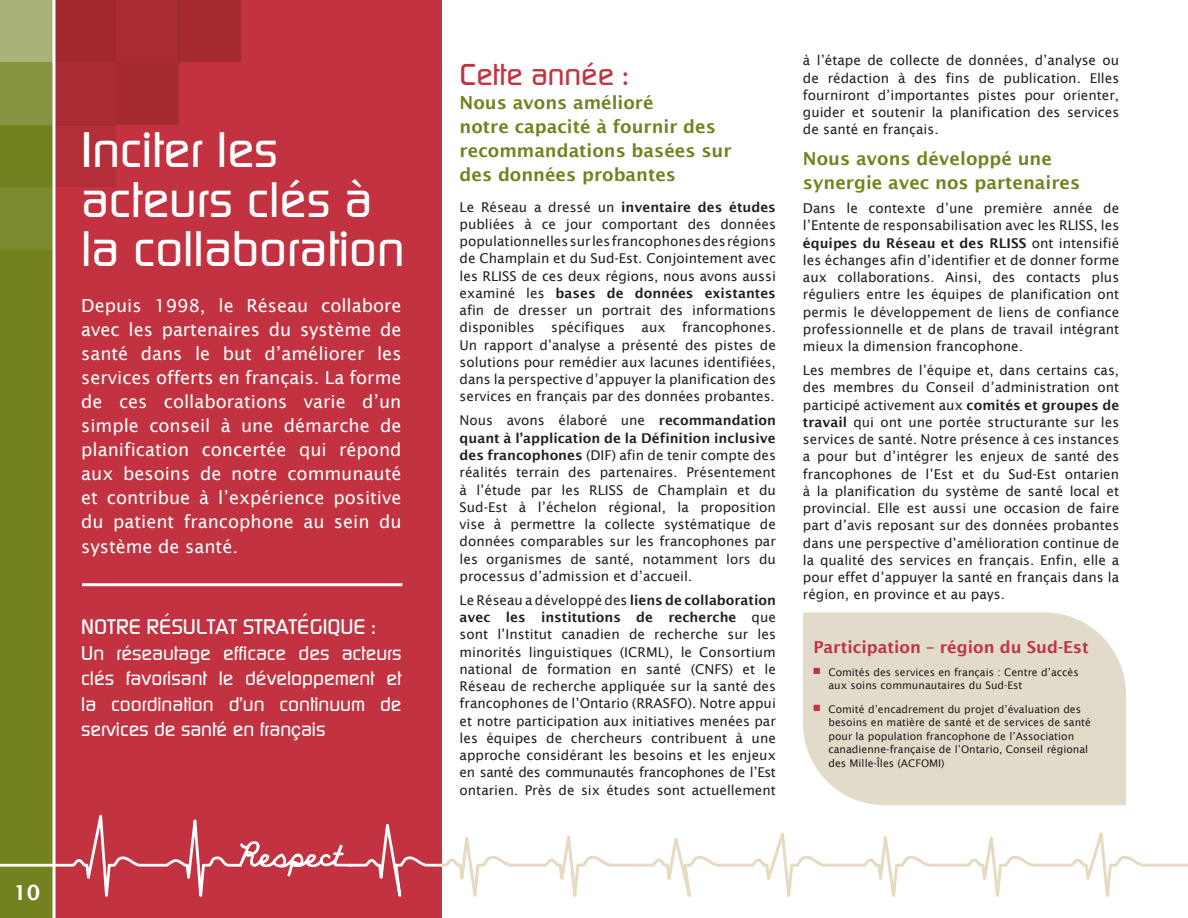
<style>
.page{position:relative;width:1188px;height:918px;background:#fff}
.page>*{position:absolute;margin:0;border:0;box-sizing:border-box;transform-origin:0 0}
.t1{font:500 49.5px/49.5px "Continuum";color:#fff}
.t2{font:500 30px "Continuum";color:#c23241}
.t3{font:500 21px "Continuum";color:#fff}
.t4{font:600 21px "Lucida Sans";color:#fff}
.t5{font:500 19.5px/25.5px "Continuum";color:#fff;text-align:justify}
.t6{font:18px/24.2px "Lucida Sans";color:#fff;text-align:justify}
.t7{font:600 18px/24px "Lucida Sans";color:#73821f}
.t8{font:600 16.5px "Lucida Sans";color:#c23241}
.t9{font:13.5px/17.2px "Lucida Sans";color:#231f20;text-align:justify}
.t10{font:10.5px/13.5px "Lucida Sans";color:#231f20}
.s1{font-weight:600}
.s2{color:#c23241}
</style>
<div class="page">
<div style="left:52px;top:0;width:390px;height:918px;background:#c23241"></div>
<div style="left:53px;top:124px;width:63px;height:63px;background:#b22e38"></div>
<div style="left:53px;top:62px;width:63px;height:62px;background:#ab2c35"></div>
<div style="left:53px;top:0;width:63px;height:62px;background:#a1292e"></div>
<div style="left:179px;top:0;width:62px;height:62px;background:#a62b31"></div>
<div style="left:116px;top:62px;width:63px;height:62px;background:#a62b31"></div>
<div style="left:116px;top:0;width:63px;height:62px;background:#ab2c35"></div>
<div style="left:0;top:0;width:54px;height:918px;background:#73821f"></div>
<div style="left:0;top:62px;width:54px;height:62px;background:#879440"></div>
<div style="left:0;top:187px;width:54px;height:62px;background:#7d8b30"></div>
<div style="left:0;top:0;width:54px;height:62px;background:#aab377"></div>
<svg style="left:52px;top:0;width:4px;height:918px;background:#e5d6cc"></svg>
<svg style="left:442px;top:832px;width:746px;height:65px"></svg>
<div style="left:803px;top:612px;width:323px;height:193px;background:#e2dbca"></div>
<hr style="left:82px;top:583px;width:320px;height:3px;background:#fff">
<svg style="left:0;top:787px;width:442px;height:110px"></svg>
<svg style="left:238px;top:841px;width:114px;height:36px"></svg>
<h1 class="t1" style="left:81px;top:124px;width:325px">Inciter les acteurs clés à la collaboration</h1>
<p class="t6" style="left:81px;top:293px;width:322px">Depuis 1998, le Réseau collabore avec les partenaires du système de santé dans le but d’améliorer les services offerts en français. La forme de ces collaborations varie d’un simple conseil à une démarche de planification concertée qui répond aux besoins de notre communauté et contribue à l’expérience positive du patient francophone au sein du système de santé.</p>
<h3 class="t3" style="left:81px;top:613px;width:79px">Notre résul</h3>
<h3 class="t3" style="left:207px;top:613px;width:103px">tat stratégique</h3>
<h3 class="t3" style="left:372px;top:613px;width:6px">:</h3>
<h3 class="t5" style="left:81px;top:640px;width:322px">Un réseautage efficace des acteurs clés favorisant le développement et la coordination d’un continuum de services de santé en français</h3>
<h3 class="t4" style="left:13px;top:881px;width:28px">10</h3>
<h2 class="t2" style="left:460px;top:55px;width:170px">Cette année :</h2>
<h3 class="t7" style="left:460px;top:90px;width:273px">Nous avons amélioré<br>notre capacité à fournir des recommandations basées sur des données probantes</h3>
<p class="t9" style="left:460px;top:198px;width:318px">Le Réseau a dressé un <span class="s1">inventaire des études </span>publiées à ce jour comportant des données populationnelles sur les francophones des régions de Champlain et du Sud-Est. Conjointement avec les RLISS de ces deux régions, nous avons aussi examiné les <span class="s1">bases de données existantes </span>afin de dresser un portrait des informations disponibles spécifiques aux francophones.<br>Un rapport d’analyse a présenté des pistes de solutions pour remédier aux lacunes identifiées, dans la perspective d’appuyer la planification des services en français par des données probantes.</p>
<p class="t9" style="left:460px;top:412px;width:318px">Nous avons élaboré une <span class="s1">recommandation quant à l’application de la Définition inclusive des francophones</span> (DIF) afin de tenir compte des réalités terrain des partenaires. Présentement à l’étude par les RLISS de Champlain et du Sud-Est à l’échelon régional, la proposition vise à permettre la collecte systématique de données comparables sur les francophones par les organismes de santé, notamment lors du processus d’admission et d’accueil.</p>
<p class="t9" style="left:460px;top:591px;width:318px">Le Réseau a développé des <span class="s1">liens de collaboration avec les institutions de recherche</span> que sont l’Institut canadien de recherche sur les minorités linguistiques (ICRML), le Consortium national de formation en santé (CNFS) et le Réseau de recherche appliquée sur la santé des francophones de l’Ontario (RRASFO). Notre appui et notre participation aux initiatives menées par les équipes de chercheurs contribuent à une approche considérant les besoins et les enjeux en santé des communautés francophones de l’Est ontarien. Près de six études sont actuellement</p>
<p class="t9" style="left:803px;top:52px;width:318px">à l’étape de collecte de données, d’analyse ou de rédaction à des fins de publication. Elles fourniront d’importantes pistes pour orienter, guider et soutenir la planification des services de santé en français.</p>
<h3 class="t7" style="left:803px;top:147px;width:279px">Nous avons développé une synergie avec nos partenaires</h3>
<p class="t9" style="left:803px;top:200px;width:318px">Dans le contexte d’une première année de l’Entente de responsabilisation avec les RLISS, les <span class="s1">équipes du Réseau et des RLISS</span> ont intensifié les échanges afin d’identifier et de donner forme aux collaborations. Ainsi, des contacts plus réguliers entre les équipes de planification ont permis le développement de liens de confiance professionnelle et de plans de travail intégrant mieux la dimension francophone.</p>
<p class="t9" style="left:803px;top:362px;width:318px">Les membres de l’équipe et, dans certains cas, des membres du Conseil d’administration ont participé activement aux <span class="s1">comités et groupes de travail</span> qui ont une portée structurante sur les services de santé. Notre présence à ces instances a pour but d’intégrer les enjeux de santé des francophones de l’Est et du Sud-Est ontarien à la planification du système de santé local et provincial. Elle est aussi une occasion de faire part d’avis reposant sur des données probantes dans une perspective d’amélioration continue de la qualité des services en français. Enfin, elle a pour effet d’appuyer la santé en français dans la région, en province et au pays.</p>
<p class="t8" style="left:813px;top:637px;width:277px">Participation – région du Sud-Est</p>
<p class="t10" style="left:828px;top:665px;width:252px;text-indent:-15px"><span class="s2">■</span> Comités des services en français : Centre d’accès aux soins communautaires du Sud-Est</p>
<p class="t10" style="left:828px;top:702px;width:264px;text-indent:-15px"><span class="s2">■</span> Comité d’encadrement du projet d’évaluation des besoins en matière de santé et de services de santé pour la population francophone de l’Association canadienne-française de l’Ontario, Conseil régional des Mille-Îles (ACFOMI)</p>
</div>
